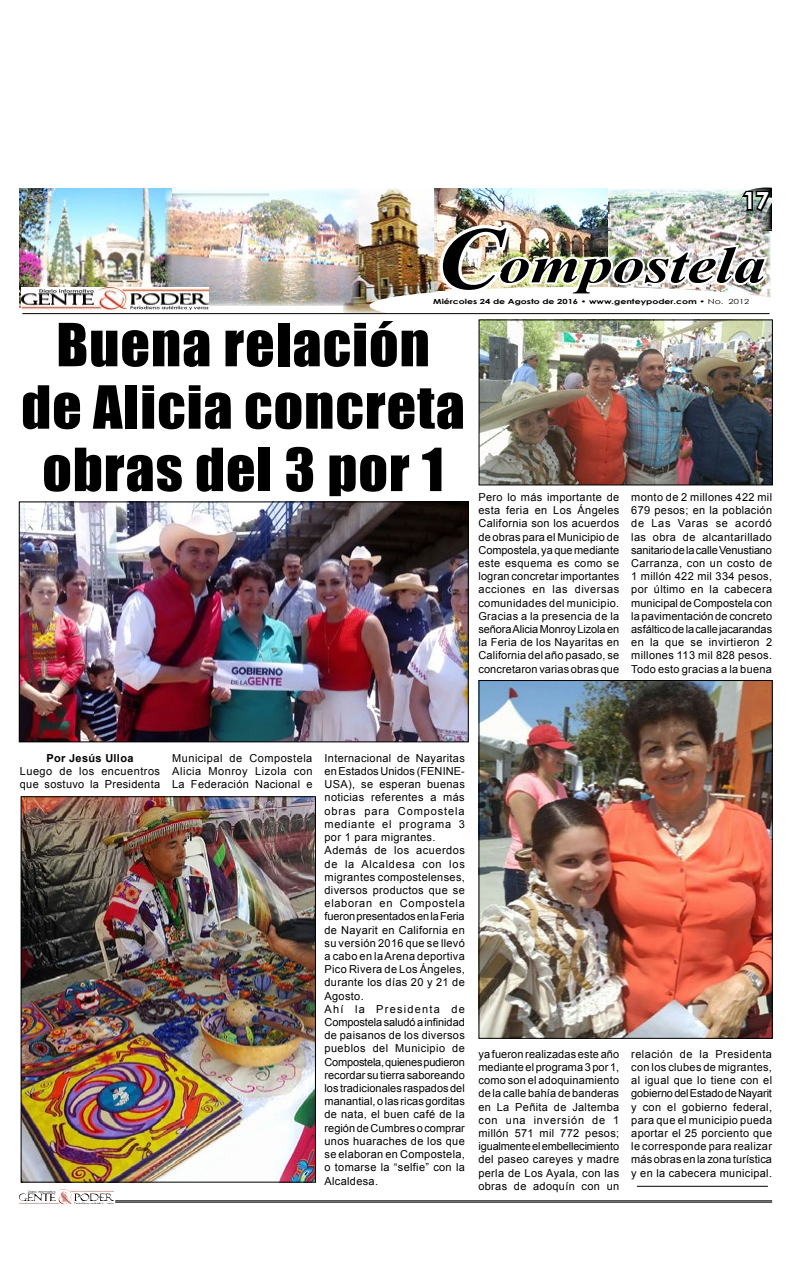
<style>
.page{position:relative;width:792px;height:1276px;background:#fff}
.page>*{position:absolute;margin:0;border:0;box-sizing:border-box;transform-origin:0 0}
.t1{font:54.9px/62.4px "Impact";letter-spacing:.02em;color:#000;text-align:center;scale:1.05 1}
.t2{font:italic 700 52px "Times New Roman";color:#000;scale:1.23 1}
.t3{font:700 25.2px "Century Gothic";color:#fff;scale:1.14 1}
.t4{font:700 23.6px "Century Gothic";color:#fff}
.t5{font:11px/13.2px "Arial";letter-spacing:.03em;color:#000;text-align:justify}
.t6{font:700 11px "Arial";letter-spacing:.03em;color:#000}
.t7{font:700 7px "Century Gothic";color:#000;scale:1.33 1}
.s1{font-size:89px}
.s2{font-weight:400}
</style>
<div class="page">
<hr style="left:115px;top:1200px;width:657px;height:1px;background:#000">
<hr style="left:115px;top:1201px;width:657px;height:1px;background:#000">
<img style="left:57px;top:1189px;width:15px;height:12px">
<img style="left:19px;top:189px;width:146px;height:119px">
<img style="left:344px;top:189px;width:92px;height:124px">
<img style="left:165px;top:188px;width:194px;height:117px">
<img style="left:21px;top:288px;width:188px;height:22px">
<div style="left:370px;top:287px;width:421px;height:37px;background:#fff;border-radius:50%"></div>
<hr style="left:22px;top:313px;width:748px;height:1px;background:#000">
<img style="left:21px;top:503px;width:446px;height:237px">
<div style="left:19px;top:501px;width:450px;height:241px;border:1px solid #000"></div>
<img style="left:436px;top:187px;width:336px;height:111px">
<img style="left:481px;top:321px;width:290px;height:162px">
<div style="left:479px;top:319px;width:294px;height:166px;border:1px solid #000"></div>
<img style="left:480px;top:682px;width:291px;height:355px">
<div style="left:478px;top:680px;width:295px;height:359px;border:1px solid #000"></div>
<img style="left:23px;top:798px;width:291px;height:382px">
<div style="left:21px;top:796px;width:295px;height:386px;border:1px solid #000"></div>
<hr style="left:637px;top:1185px;width:131px;height:1px;background:#000">
<h3 class="t4" style="left:743px;top:183px;width:28px">17</h3>
<h3 class="t3" style="left:741px;top:188px;width:30px">17</h3>
<h2 class="t2" style="left:437px;top:229px;width:269px"><span class="s1">C</span>ompostela</h2>
<h1 class="t1" style="left:21px;top:312px;width:424px">Buena relación de Alicia concreta obras del 3 por 1</h1>
<p class="t7" style="left:433px;top:296px;width:239px">Miércoles 24 de Agosto de 2016 • www.genteypoder.com • <span class="s2">No. 2012</span></p>
<p class="t5" style="left:478px;top:490px;width:142px">Pero lo más importante de esta feria en Los Ángeles California son los acuerdos de obras para el Municipio de Compostela, ya que mediante este esquema es como se logran concretar importantes acciones en las diversas comunidades del municipio.<br>Gracias a la presencia de la señora Alicia Monroy Lizola en la Feria de los Nayaritas en California del año pasado, se concretaron varias obras que</p>
<p class="t5" style="left:631px;top:490px;width:142px">monto de 2 millones 422 mil 679 pesos; en la población de Las Varas se acordó las obra de alcantarillado sanitario de la calle Venustiano Carranza, con un costo de 1 millón 422 mil 334 pesos, por último en la cabecera municipal de Compostela con la pavimentación de concreto asfáltico de la calle jacarandas en la que se invirtieron 2 millones 113 mil 828 pesos.<br>Todo esto gracias a la buena</p>
<p class="t6" style="left:47px;top:750px;width:88px">Por Jesús Ulloa</p>
<p class="t5" style="left:20px;top:764px;width:142px">Luego de los encuentros que sostuvo la Presidenta</p>
<p class="t5" style="left:172px;top:751px;width:142px">Municipal de Compostela Alicia Monroy Lizola con La Federación Nacional e</p>
<p class="t5" style="left:325px;top:751px;width:142px;text-align:left">Internacional de Nayaritas en Estados Unidos (FENINE-<br>USA), se esperan buenas noticias referentes a más obras para Compostela mediante el programa 3 por 1 para migrantes.<br>Además de los acuerdos de la Alcaldesa con los migrantes compostelenses, diversos productos que se elaboran en Compostela fueron presentados en la Feria de Nayarit en California en su versión 2016 que se llevó a cabo en la Arena deportiva<br>Pico Rivera de Los Ángeles, durante los días 20 y 21 de<br>Agosto.<br>Ahí la Presidenta de<br>Compostela saludó a infinidad de paisanos de los diversos pueblos del Municipio de<br>Compostela, quienes pudieron recordar su tierra saboreando los tradicionales raspados del manantial, o las ricas gorditas de nata, el buen café de la región de Cumbres o comprar unos huaraches de los que se elaboran en Compostela, o tomarse la “selfie” con la<br>Alcaldesa.</p>
<p class="t5" style="left:478px;top:1047px;width:142px">ya fueron realizadas este año mediante el programa 3 por 1, como son el adoquinamiento de la calle bahía de banderas en La Peñita de Jaltemba con una inversión de 1 millón 571 mil 772 pesos; igualmente el embellecimiento del paseo careyes y madre perla de Los Ayala, con las obras de adoquín con un</p>
<p class="t5" style="left:631px;top:1047px;width:142px">relación de la Presidenta con los clubes de migrantes, al igual que lo tiene con el gobierno del Estado de Nayarit y con el gobierno federal, para que el municipio pueda aportar el 25 porciento que le corresponde para realizar más obras en la zona turística y en la cabecera municipal.</p>
</div>
